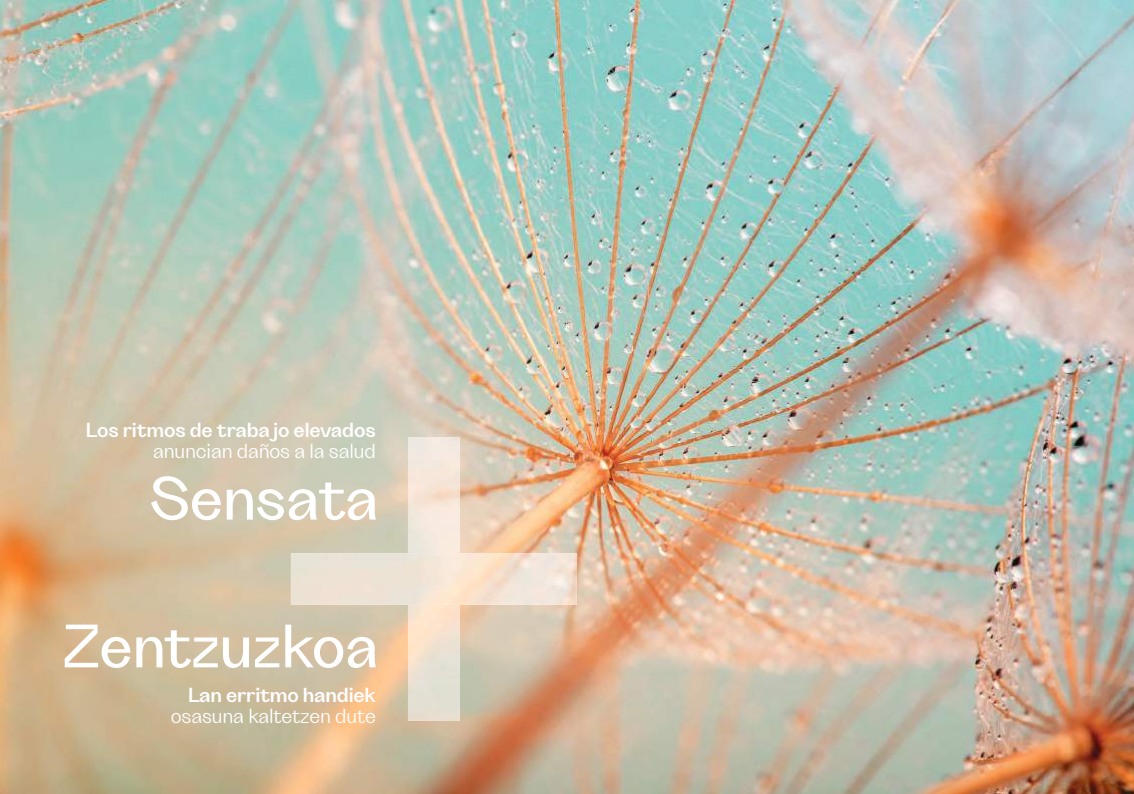
<style>
.page{position:relative;width:1134px;height:794px;background:#fff}
.page>*{position:absolute;margin:0;border:0;box-sizing:border-box;transform-origin:0 0}
.t1{font:500 61.7px "Grotta";letter-spacing:-.01em;color:#fff}
.t2{font:600 20.5px "Grotta";letter-spacing:-.01em;color:#fff}
.t3{font:20.5px "Grotta";letter-spacing:-.01em;color:#fff}
</style>
<div class="page">
<img style="left:0;top:0;width:1134px;height:794px">
<img style="left:408px;top:437px;width:52px;height:284px">
<img style="left:291px;top:553px;width:286px;height:52px">
<p class="t2" style="left:86px;top:417px;width:292px">Los ritmos de trabajo elevados</p>
<p class="t3" style="left:153px;top:439px;width:224px">anuncian daños a la salud</p>
<h1 class="t1" style="left:149px;top:463px;width:231px">Sensata</h1>
<h1 class="t1" style="left:62px;top:610px;width:318px">Zentzuzkoa</h1>
<p class="t2" style="left:188px;top:682px;width:190px">Lan erritmo handiek</p>
<p class="t3" style="left:171px;top:704px;width:207px">osasuna kaltetzen dute</p>
</div>
